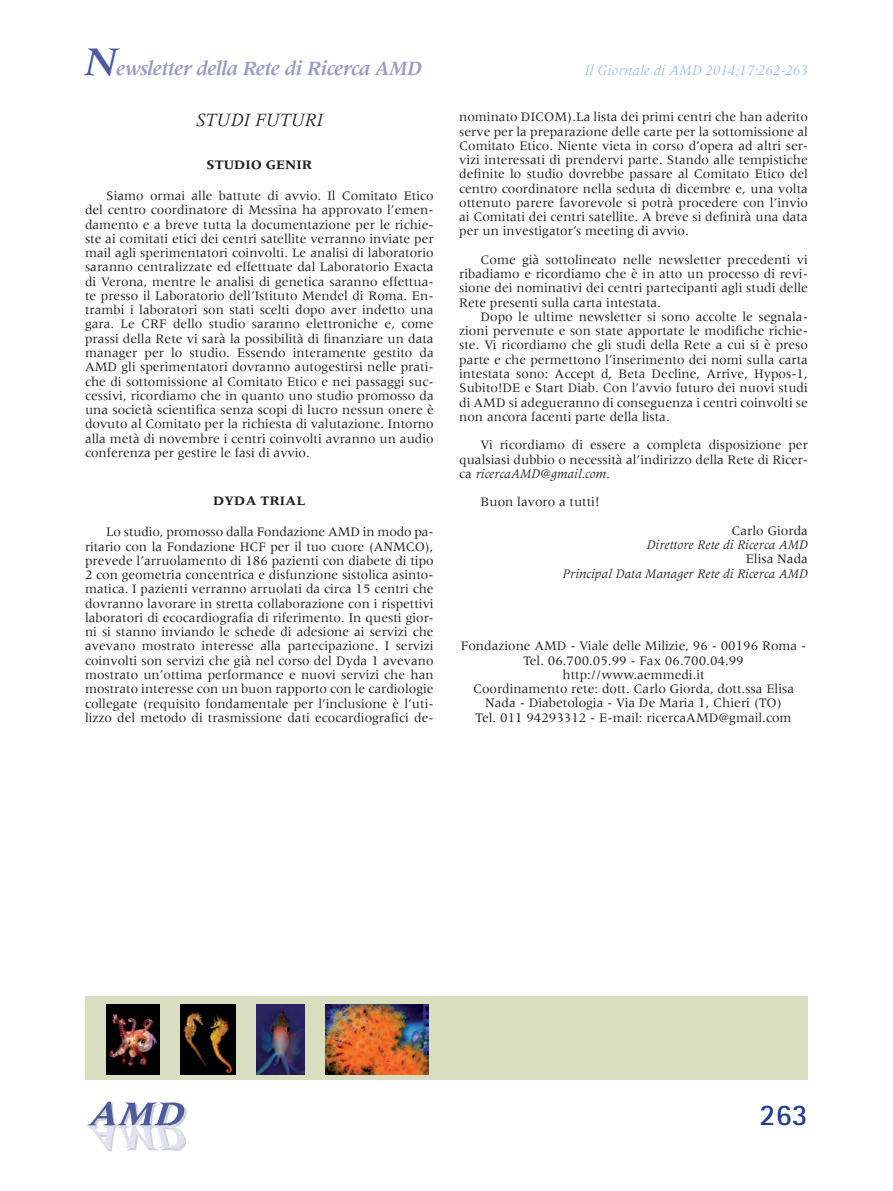
<style>
.page{position:relative;width:893px;height:1191px;background:#fff}
.page>*{position:absolute;margin:0;border:0;box-sizing:border-box;transform-origin:0 0}
.t1{font:700 30px "Rotis Sans Serif";color:#253f8e}
.t2{font:italic 700 21px "Meridien";letter-spacing:-.025em;color:#9b9bc6}
.Corpo_testo{font:italic 19.5px "Meridien";color:#231f20}
.t3{font:italic 15px "Meridien";color:#a1c1e5}
.Corpo_testo-2{font:13.5px/14.2px "Meridien";color:#231f20;text-align:justify}
.Corpo_testo-3{font:italic 13.5px "Meridien";color:#231f20}
.Corpo_testo-4{font:700 13.5px "Meridien";color:#231f20}
.s1{font-size:42px;color:#4d5a9e}
.s2{font-style:italic}
</style>
<div class="page">
<img style="left:175px;top:1148px;width:8px;height:3px">
<img style="left:106px;top:1148px;width:69px;height:3px">
<img style="left:87px;top:1101px;width:100px;height:45px">
<img style="left:87px;top:1125px;width:98px;height:23px">
<svg style="left:87px;top:1125px;width:84px;height:1px"></svg>
<div style="left:85px;top:996px;width:723px;height:84px;background:#d9dec1"></div>
<img style="left:326px;top:1004px;width:102px;height:70px">
<img style="left:106px;top:1004px;width:53px;height:70px">
<img style="left:180px;top:1004px;width:55px;height:70px">
<img style="left:256px;top:1004px;width:49px;height:70px">
<p class="t2" style="left:85px;top:57px;width:338px"><span class="s1">N</span>ewsletter della Rete di Ricerca AMD</p>
<p class="Corpo_testo" style="left:196px;top:109px;width:129px">STUDI FUTURI</p>
<p class="Corpo_testo-4" style="left:206px;top:157px;width:107px">STUDIO GENIR</p>
<p class="Corpo_testo-2" style="left:85px;top:189px;width:350px;text-indent:21px">Siamo ormai alle battute di avvio. Il Comitato Etico del centro coordinatore di Messina ha approvato l’emen&shy;damento e a breve tutta la documentazione per le richie&shy;ste ai comitati etici dei centri satellite verranno inviate per mail agli sperimentatori coinvolti. Le analisi di laboratorio saranno centralizzate ed effettuate dal Laboratorio Exacta di Verona, mentre le analisi di genetica saranno effettua&shy;te presso il Laboratorio dell’Istituto Mendel di Roma. En&shy;trambi i laboratori son stati scelti dopo aver indetto una gara. Le CRF dello studio saranno elettroniche e, come prassi della Rete vi sarà la possibilità di finanziare un data manager per lo studio. Essendo interamente gestito da AMD gli sperimentatori dovranno autogestirsi nelle prati&shy;che di sottomissione al Comitato Etico e nei passaggi suc&shy;cessivi, ricordiamo che in quanto uno studio promosso da una società scientifica senza scopi di lucro nessun onere è dovuto al Comitato per la richiesta di valutazione. Intorno alla metà di novembre i centri coinvolti avranno un audio conferenza per gestire le fasi di avvio.</p>
<p class="Corpo_testo-4" style="left:213px;top:493px;width:94px">DYDA TRIAL</p>
<p class="Corpo_testo-2" style="left:85px;top:525px;width:350px;text-indent:21px">Lo studio, promosso dalla Fondazione AMD in modo pa&shy;ritario con la Fondazione HCF per il tuo cuore (ANMCO), prevede l’arruolamento di 186 pazienti con diabete di tipo 2 con geometria concentrica e disfunzione sistolica asinto&shy;matica. I pazienti verranno arruolati da circa 15 centri che dovranno lavorare in stretta collaborazione con i rispettivi laboratori di ecocardiografia di riferimento. In questi gior&shy;ni si stanno inviando le schede di adesione ai servizi che avevano mostrato interesse alla partecipazione. I servizi coinvolti son servizi che già nel corso del Dyda 1 avevano mostrato un’ottima performance e nuovi servizi che han mostrato interesse con un buon rapporto con le cardiologie collegate (requisito fondamentale per l’inclusione è l’uti&shy;lizzo del metodo di trasmissione dati ecocardiografici de-</p>
<p class="t3" style="left:585px;top:63px;width:225px">Il Giornale di AMD 2014;17:262-263</p>
<p class="Corpo_testo-2" style="left:459px;top:110px;width:350px">nominato DICOM).La lista dei primi centri che han aderito serve per la preparazione delle carte per la sottomissione al Comitato Etico. Niente vieta in corso d’opera ad altri ser&shy;vizi interessati di prendervi parte. Stando alle tempistiche definite lo studio dovrebbe passare al Comitato Etico del centro coordinatore nella seduta di dicembre e, una volta ottenuto parere favorevole si potrà procedere con l’invio ai Comitati dei centri satellite. A breve si definirà una data per un investigator’s meeting di avvio.</p>
<p class="Corpo_testo-2" style="left:459px;top:252px;width:350px;text-indent:21px">Come già sottolineato nelle newsletter precedenti vi ribadiamo e ricordiamo che è in atto un processo di revi&shy;sione dei nominativi dei centri partecipanti agli studi delle Rete presenti sulla carta intestata.</p>
<p class="Corpo_testo-2" style="left:459px;top:309px;width:350px;text-indent:21px">Dopo le ultime newsletter si sono accolte le segnala&shy;zioni pervenute e son state apportate le modifiche richie&shy;ste. Vi ricordiamo che gli studi della Rete a cui si è preso parte e che permettono l’inserimento dei nomi sulla carta intestata sono: Accept d, Beta Decline, Arrive, Hypos-1, Subito!DE e Start Diab. Con l’avvio futuro dei nuovi studi di AMD si adegueranno di conseguenza i centri coinvolti se non ancora facenti parte della lista.</p>
<p class="Corpo_testo-2" style="left:459px;top:438px;width:350px;text-indent:21px">Vi ricordiamo di essere a completa disposizione per qualsiasi dubbio o necessità al’indirizzo della Rete di Ricer&shy;ca <span class="s2">ricercaAMD@gmail.com</span>.</p>
<p class="Corpo_testo-2" style="left:480px;top:495px;width:121px">Buon lavoro a tutti!</p>
<p class="Corpo_testo-2" style="left:731px;top:523px;width:78px">Carlo Giorda</p>
<p class="Corpo_testo-3" style="left:647px;top:538px;width:163px">Direttore Rete di Ricerca AMD</p>
<p class="Corpo_testo-2" style="left:746px;top:552px;width:64px">Elisa Nada</p>
<p class="Corpo_testo-3" style="left:563px;top:566px;width:247px">Principal Data Manager Rete di Ricerca AMD</p>
<p class="Corpo_testo-2" style="left:461px;top:639px;width:347px;text-align:center">Fondazione AMD - Viale delle Milizie, 96 - 00196 Roma -<br>Tel. 06.700.05.99 - Fax 06.700.04.99</p>
<p class="Corpo_testo-2" style="left:562px;top:667px;width:144px">http://www.aemmedi.it</p>
<p class="Corpo_testo-2" style="left:473px;top:681px;width:323px;text-align:center">Coordinamento rete: dott. Carlo Giorda, dott.ssa Elisa<br>Nada - Diabetologia - Via De Maria 1, Chieri (TO)</p>
<p class="Corpo_testo-2" style="left:476px;top:710px;width:317px">Tel. 011 94293312 - E-mail: ricercaAMD@gmail.com</p>
<h1 class="t1" style="left:760px;top:1096px;width:50px">263</h1>
</div>
